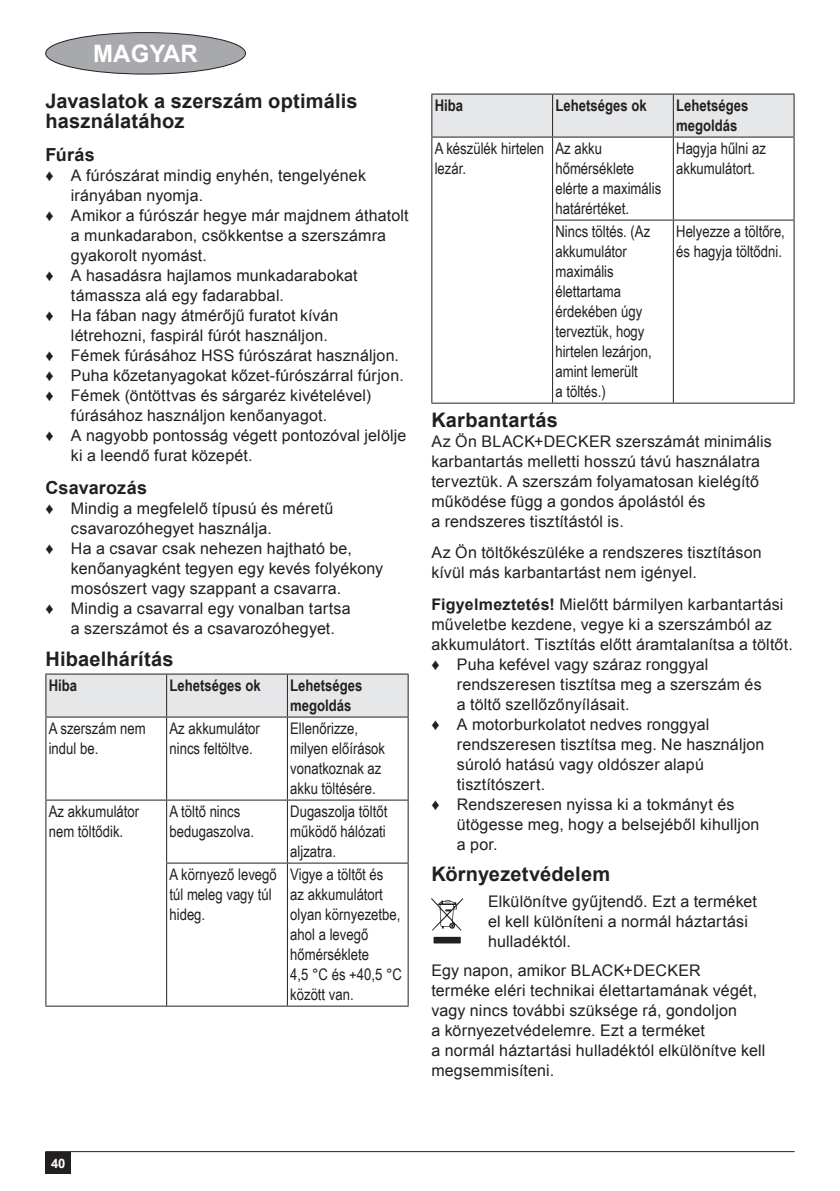
<style>
.page{position:relative;width:840px;height:1191px;background:#fff}
.page>*{position:absolute;margin:0;border:0;box-sizing:border-box;transform-origin:0 0}
.t1{font:700 24px "Arial";color:#fff}
.t2{font:700 20px/20px "Arial";letter-spacing:.01em;color:#231f20}
.t3{font:700 18px "Arial";letter-spacing:.01em;color:#231f20}
.t4{font:16px/20px "Arial";letter-spacing:.01em;color:#231f20}
.t5{font:16px/20px "Arial Narrow";color:#231f20}
.t6{font:700 16px/20px "Arial Narrow";color:#231f20}
.t7{font:700 13px "Arial";color:#fff}
.s1{font-weight:700}
</style>
<div class="page">
<hr style="left:45px;top:1151px;width:749px;height:1px;background:#231f20">
<div style="left:45px;top:1152px;width:26px;height:22px;background:#231f20"></div>
<div style="left:46px;top:33px;width:199px;height:41px;background:#a8a9ad;border-radius:50%"></div>
<div style="left:45px;top:32px;width:201px;height:42px;border:1px solid #231f20;border-radius:50%"></div>
<div style="left:46px;top:674px;width:361px;height:42px;background:#e6e7e9"></div>
<hr style="left:45px;top:673px;width:121px;height:1px;background:#231f20">
<hr style="left:45px;top:674px;width:1px;height:42px;background:#231f20">
<hr style="left:166px;top:673px;width:121px;height:1px;background:#231f20">
<hr style="left:166px;top:674px;width:1px;height:42px;background:#231f20">
<hr style="left:287px;top:673px;width:121px;height:1px;background:#231f20">
<hr style="left:287px;top:674px;width:1px;height:42px;background:#231f20">
<hr style="left:407px;top:674px;width:1px;height:42px;background:#231f20">
<hr style="left:45px;top:716px;width:121px;height:1px;background:#231f20">
<hr style="left:45px;top:717px;width:1px;height:82px;background:#231f20">
<hr style="left:166px;top:716px;width:121px;height:1px;background:#231f20">
<hr style="left:166px;top:717px;width:1px;height:82px;background:#231f20">
<hr style="left:287px;top:716px;width:121px;height:1px;background:#231f20">
<hr style="left:287px;top:717px;width:1px;height:82px;background:#231f20">
<hr style="left:407px;top:717px;width:1px;height:82px;background:#231f20">
<hr style="left:45px;top:799px;width:121px;height:1px;background:#231f20">
<hr style="left:45px;top:800px;width:1px;height:63px;background:#231f20">
<hr style="left:166px;top:799px;width:121px;height:1px;background:#231f20">
<hr style="left:166px;top:800px;width:1px;height:62px;background:#231f20">
<hr style="left:287px;top:799px;width:121px;height:1px;background:#231f20">
<hr style="left:287px;top:800px;width:1px;height:62px;background:#231f20">
<hr style="left:407px;top:800px;width:1px;height:62px;background:#231f20">
<hr style="left:45px;top:863px;width:1px;height:142px;background:#231f20">
<hr style="left:166px;top:862px;width:121px;height:1px;background:#231f20">
<hr style="left:166px;top:863px;width:1px;height:142px;background:#231f20">
<hr style="left:287px;top:862px;width:121px;height:1px;background:#231f20">
<hr style="left:287px;top:863px;width:1px;height:142px;background:#231f20">
<hr style="left:407px;top:863px;width:1px;height:142px;background:#231f20">
<hr style="left:45px;top:1005px;width:363px;height:1px;background:#231f20">
<div style="left:432px;top:95px;width:361px;height:42px;background:#e6e7e9"></div>
<hr style="left:431px;top:94px;width:121px;height:1px;background:#231f20">
<hr style="left:431px;top:95px;width:1px;height:42px;background:#231f20">
<hr style="left:552px;top:94px;width:121px;height:1px;background:#231f20">
<hr style="left:551px;top:95px;width:1px;height:42px;background:#231f20">
<hr style="left:673px;top:94px;width:121px;height:1px;background:#231f20">
<hr style="left:672px;top:95px;width:1px;height:42px;background:#231f20">
<hr style="left:793px;top:95px;width:1px;height:42px;background:#231f20">
<hr style="left:431px;top:137px;width:121px;height:1px;background:#231f20">
<hr style="left:431px;top:138px;width:1px;height:82px;background:#231f20">
<hr style="left:552px;top:137px;width:121px;height:1px;background:#231f20">
<hr style="left:551px;top:138px;width:1px;height:82px;background:#231f20">
<hr style="left:673px;top:137px;width:121px;height:1px;background:#231f20">
<hr style="left:672px;top:138px;width:1px;height:82px;background:#231f20">
<hr style="left:793px;top:138px;width:1px;height:82px;background:#231f20">
<hr style="left:431px;top:220px;width:1px;height:183px;background:#231f20">
<hr style="left:551px;top:220px;width:122px;height:1px;background:#231f20">
<hr style="left:551px;top:221px;width:1px;height:182px;background:#231f20">
<hr style="left:673px;top:220px;width:121px;height:1px;background:#231f20">
<hr style="left:672px;top:221px;width:1px;height:182px;background:#231f20">
<hr style="left:793px;top:221px;width:1px;height:182px;background:#231f20">
<hr style="left:431px;top:403px;width:363px;height:1px;background:#231f20">
<svg style="left:431px;top:898px;width:31px;height:45px"></svg>
<h1 class="t1" style="left:93px;top:45px;width:106px">MAGYAR</h1>
<p class="t2" style="left:45px;top:93px;width:313px">Javaslatok a szerszám optimális használatához</p>
<p class="t3" style="left:45px;top:148px;width:51px">Fúrás</p>
<p class="t4" style="left:45px;top:166px;width:322px">♦ A fúrószárat mindig enyhén, tengelyének</p>
<p class="t4" style="left:71px;top:187px;width:134px">irányában nyomja.</p>
<p class="t4" style="left:45px;top:206px;width:364px">♦ Amikor a fúrószár hegye már majdnem áthatolt</p>
<p class="t4" style="left:71px;top:227px;width:316px">a munkadarabon, csökkentse a szerszámra</p>
<p class="t4" style="left:71px;top:247px;width:138px">gyakorolt nyomást.</p>
<p class="t4" style="left:45px;top:266px;width:313px">♦ A hasadásra hajlamos munkadarabokat</p>
<p class="t4" style="left:71px;top:287px;width:214px">támassza alá egy fadarabbal.</p>
<p class="t4" style="left:45px;top:306px;width:294px">♦ Ha fában nagy átmérőjű furatot kíván</p>
<p class="t4" style="left:71px;top:327px;width:258px">létrehozni, faspirál fúrót használjon.</p>
<p class="t4" style="left:45px;top:346px;width:355px">♦ Fémek fúrásához HSS fúrószárat használjon.</p>
<p class="t4" style="left:45px;top:366px;width:359px">♦ Puha kőzetanyagokat kőzet-fúrószárral fúrjon.</p>
<p class="t4" style="left:45px;top:386px;width:327px">♦ Fémek (öntöttvas és sárgaréz kivételével)</p>
<p class="t4" style="left:71px;top:407px;width:258px">fúrásához használjon kenőanyagot.</p>
<p class="t4" style="left:45px;top:426px;width:362px">♦ A nagyobb pontosság végett pontozóval jelölje</p>
<p class="t4" style="left:71px;top:447px;width:183px">ki a leendő furat közepét.</p>
<p class="t3" style="left:45px;top:481px;width:103px">Csavarozás</p>
<p class="t4" style="left:45px;top:499px;width:289px">♦ Mindig a megfelelő típusú és méretű</p>
<p class="t4" style="left:71px;top:520px;width:202px">csavarozóhegyet használja.</p>
<p class="t4" style="left:45px;top:539px;width:308px">♦ Ha a csavar csak nehezen hajtható be,</p>
<p class="t4" style="left:71px;top:560px;width:314px">kenőanyagként tegyen egy kevés folyékony</p>
<p class="t4" style="left:71px;top:580px;width:272px">mosószert vagy szappant a csavarra.</p>
<p class="t4" style="left:45px;top:599px;width:307px">♦ Mindig a csavarral egy vonalban tartsa</p>
<p class="t4" style="left:71px;top:620px;width:265px">a szerszámot és a csavarozóhegyet.</p>
<p class="t2" style="left:45px;top:650px;width:129px">Hibaelhárítás</p>
<p class="t6" style="left:49px;top:677px;width:30px">Hiba</p>
<p class="t6" style="left:169px;top:677px;width:93px">Lehetséges ok</p>
<p class="t6" style="left:290px;top:677px;width:74px">Lehetséges megoldás</p>
<p class="t5" style="left:49px;top:720px;width:98px">A szerszám nem indul be.</p>
<p class="t5" style="left:169px;top:720px;width:92px">Az akkumulátor nincs feltöltve.</p>
<p class="t5" style="left:290px;top:720px;width:96px">Ellenőrizze, milyen előírások vonatkoznak az akku töltésére.</p>
<p class="t5" style="left:49px;top:803px;width:92px">Az akkumulátor nem töltődik.</p>
<p class="t5" style="left:169px;top:803px;width:86px">A töltő nincs bedugaszolva.</p>
<p class="t5" style="left:290px;top:803px;width:99px;text-align:justify">Dugaszolja töltőt működő hálózati aljzatra.</p>
<p class="t5" style="left:169px;top:866px;width:109px">A környező levegő túl meleg vagy túl hideg.</p>
<p class="t5" style="left:290px;top:866px;width:113px">Vigye a töltőt és<br>az akkumulátort olyan környezetbe, ahol a levegő hőmérséklete<br>4,5 °C és +40,5 °C között van.</p>
<p class="t6" style="left:434px;top:97px;width:30px">Hiba</p>
<p class="t6" style="left:555px;top:97px;width:93px">Lehetséges ok</p>
<p class="t6" style="left:675px;top:97px;width:74px">Lehetséges megoldás</p>
<p class="t5" style="left:434px;top:140px;width:111px">A készülék hirtelen lezár.</p>
<p class="t5" style="left:555px;top:140px;width:107px">Az akku hőmérséklete elérte a maximális határértéket.</p>
<p class="t5" style="left:675px;top:140px;width:91px">Hagyja hűlni az akkumulátort.</p>
<p class="t5" style="left:555px;top:223px;width:98px">Nincs töltés. (Az akkumulátor maximális élettartama érdekében úgy terveztük, hogy hirtelen lezárjon, amint lemerült<br>a töltés.)</p>
<p class="t5" style="left:675px;top:223px;width:110px">Helyezze a töltőre, és hagyja töltődni.</p>
<p class="t2" style="left:431px;top:412px;width:128px">Karbantartás</p>
<p class="t4" style="left:431px;top:433px;width:342px">Az Ön BLACK+DECKER szerszámát minimális karbantartás melletti hosszú távú használatra terveztük. A szerszám folyamatosan kielégítő működése függ a gondos ápolástól és<br>a rendszeres tisztítástól is.</p>
<p class="t4" style="left:431px;top:544px;width:331px">Az Ön töltőkészüléke a rendszeres tisztításon kívül más karbantartást nem igényel.</p>
<p class="t4" style="left:431px;top:595px;width:353px"><span class="s1">Figyelmeztetés!</span> Mielőtt bármilyen karbantartási</p>
<p class="t4" style="left:431px;top:615px;width:342px">műveletbe kezdene, vegye ki a szerszámból az</p>
<p class="t4" style="left:431px;top:635px;width:363px">akkumulátort. Tisztítás előtt áramtalanítsa a töltőt.</p>
<p class="t4" style="left:431px;top:654px;width:278px">♦ Puha kefével vagy száraz ronggyal</p>
<p class="t4" style="left:456px;top:675px;width:306px">rendszeresen tisztítsa meg a szerszám és</p>
<p class="t4" style="left:456px;top:695px;width:174px">a töltő szellőzőnyílásait.</p>
<p class="t4" style="left:431px;top:714px;width:279px">♦ A motorburkolatot nedves ronggyal</p>
<p class="t4" style="left:456px;top:735px;width:309px">rendszeresen tisztítsa meg. Ne használjon</p>
<p class="t4" style="left:456px;top:755px;width:248px">súroló hatású vagy oldószer alapú</p>
<p class="t4" style="left:456px;top:775px;width:90px">tisztítószert.</p>
<p class="t4" style="left:431px;top:794px;width:304px">♦ Rendszeresen nyissa ki a tokmányt és</p>
<p class="t4" style="left:456px;top:815px;width:304px">ütögesse meg, hogy a belsejéből kihulljon</p>
<p class="t4" style="left:456px;top:835px;width:42px">a por.</p>
<p class="t2" style="left:431px;top:866px;width:180px">Környezetvédelem</p>
<p class="t4" style="left:488px;top:892px;width:270px">Elkülönítve gyűjtendő. Ezt a terméket el kell különíteni a normál háztartási hulladéktól.</p>
<p class="t4" style="left:431px;top:961px;width:335px">Egy napon, amikor BLACK+DECKER<br>terméke eléri technikai élettartamának végét, vagy nincs további szüksége rá, gondoljon<br>a környezetvédelemre. Ezt a terméket<br>a normál háztartási hulladéktól elkülönítve kell megsemmisíteni.</p>
<p class="t7" style="left:51px;top:1158px;width:16px">40</p>
</div>
